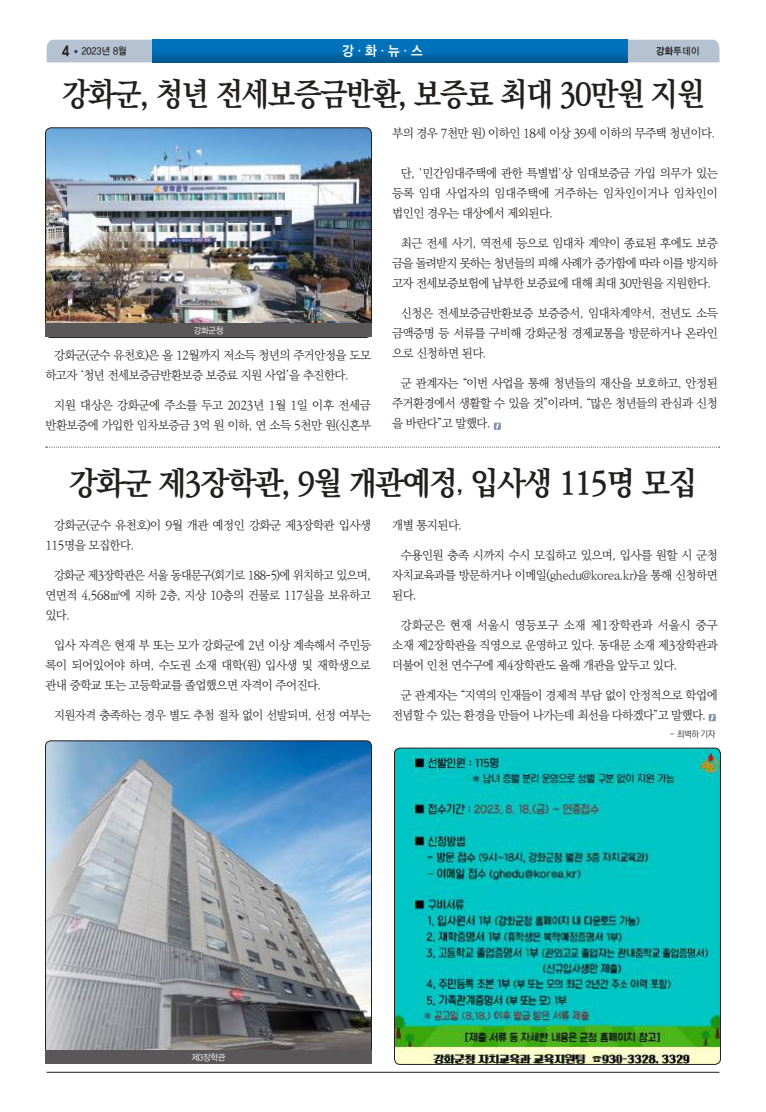
<style>
.page{position:relative;width:766px;height:1112px;background:#fff}
.page>*{position:absolute;margin:0;border:0;box-sizing:border-box;transform-origin:0 0}
.t1{font:700 32px "Ko Pub Batang";letter-spacing:-.05em;color:#241f1f;scale:.95 1}
.t2{font:700 32px "Ko Pub Batang";letter-spacing:-.05em;color:#241f1f;scale:.92 1}
.t3{font:14px "YDIYGO340";color:#fff;scale:.9 1}
.t4{font:14px "YDIYGO360";color:#241f1f;scale:.9 1}
.t5{font:300 12px/20px "Ko Pub Batang";letter-spacing:-.04em;color:#241f1f;text-align:justify}
.t6{font:300 12px/20px "Ko Pub Batang";letter-spacing:-.04em;color:#241f1f;text-align:justify;scale:.96 1}
.t7{font:10px "YDIYGO330";color:#241f1f;scale:.9 1}
.t8{font:300 9px "Ko Pub Dotum";color:#241f1f}
.t9{font:8.8px "YDIYGO320";letter-spacing:-.03em;color:#fff;scale:.93 1}
.s1{font-family:"YDIYGO310";font-size:5px;color:#35336b}
.s2{font-family:"Ko Pub Batang";font-weight:300}
.s3{font-family:"YDIYGO350"}
.s4{font-family:"Ko Pub Dotum";font-size:24px}
</style>
<div class="page">
<hr style="left:47px;top:1071px;width:672px;height:1px;background:#241f1f">
<div style="left:47px;top:40px;width:672px;height:22px;background:#b5c2d1"></div>
<div style="left:153px;top:40px;width:474px;height:22px;background:linear-gradient(to bottom,#0078c9,#016099)"></div>
<svg style="left:708px;top:714px;width:7px;height:7px"></svg>
<svg style="left:493px;top:422px;width:7px;height:8px"></svg>
<img style="left:46px;top:740px;width:325px;height:310px">
<div style="left:45px;top:1050px;width:326px;height:13px;background:#5a5758"></div>
<img style="left:45px;top:128px;width:326px;height:195px">
<div style="left:45px;top:128px;width:326px;height:209px;border:1px solid #241f1f;border-radius:6px"></div>
<div style="left:45px;top:323px;width:326px;height:14px;background:#5a5758"></div>
<img style="left:394px;top:748px;width:326px;height:316px">
<div style="left:394px;top:747px;width:326px;height:317px;border:1px solid #241f1f;border-radius:6px"></div>
<svg style="left:46px;top:446px;width:673px;height:1px"></svg>
<p class="t4" style="left:62px;top:43px;width:9px">4</p>
<p class="t7" style="left:74px;top:45px;width:60px"><span class="s1">●</span> 2023년 8월</p>
<p class="t3" style="left:342px;top:43px;width:91px">강<span class="s2">ㆍ</span>화<span class="s2">ㆍ</span>뉴<span class="s2">ㆍ</span>스</p>
<p class="t7" style="left:656px;top:45px;width:50px"><span class="s3">강화</span>투데이</p>
<h1 class="t2" style="left:62px;top:78px;width:699px">강화군, 청년 전세보증금반환, 보증료 최대 30만원 지원</h1>
<p class="t9" style="left:194px;top:325px;width:33px">강화군청</p>
<p class="t5" style="left:45px;top:345px;width:327px;text-indent:9px">강화군(군수 유천호)은 올 12월까지 저소득 청년의 주거안정을 도모 하고자 ‘청년 전세보증금반환보증 보증료 지원 사업’을 추진한다.</p>
<p class="t5" style="left:45px;top:395px;width:327px;text-align:right">지원 대상은 강화군에 주소를 두고 2023년 1월 1일 이후 전세금 반환보증에 가입한 임차보증금 3억 원 이하, 연 소득 5천만 원(신혼부</p>
<p class="t5" style="left:392px;top:124px;width:325px">부의 경우 7천만 원) 이하인 18세 이상 39세 이하의 무주택 청년이다.</p>
<p class="t5" style="left:392px;top:164px;width:327px;text-indent:9px">단, '민간임대주택에 관한 특별법'상 임대보증금 가입 의무가 있는 등록 임대 사업자의 임대주택에 거주하는 임차인이거나 임차인이 법인인 경우는 대상에서 제외된다.</p>
<p class="t5" style="left:392px;top:234px;width:327px;text-indent:9px">최근 전세 사기, 역전세 등으로 임대차 계약이 종료된 후에도 보증 금을 돌려받지 못하는 청년들의 피해 사례가 증가함에 따라 이를 방지하 고자 전세보증보험에 납부한 보증료에 대해 최대 30만원을 지원한다.</p>
<p class="t5" style="left:392px;top:304px;width:327px;text-indent:9px">신청은 전세보증금반환보증 보증증서, 임대차계약서, 전년도 소득 금액증명 등 서류를 구비해 강화군청 경제교통을 방문하거나 온라인 으로 신청하면 된다.</p>
<p class="t5" style="left:392px;top:374px;width:327px;text-indent:9px">군 관계자는 “이번 사업을 통해 청년들의 재산을 보호하고, 안정된 주거환경에서 생활할 수 있을 것”이라며, “많은 청년들의 관심과 신청 을 바란다”고 말했다.</p>
<h1 class="t1" style="left:69px;top:466px;width:662px">강화군 제3장학관, 9월 개관예정<span class="s4">,</span> 입사생 115명 모집</h1>
<p class="t5" style="left:45px;top:515px;width:327px;text-indent:9px">강화군(군수 유천호)이 9월 개관 예정인 강화군 제3장학관 입사생<br>115명을 모집한다.</p>
<p class="t6" style="left:45px;top:565px;width:340px;text-indent:9px">강화군 제3장학관은 서울 동대문구(회기로 188-5)에 위치하고 있으며, 연면적 4,568㎡에 지하 2층, 지상 10층의 건물로 117실을 보유하고 있다.</p>
<p class="t5" style="left:45px;top:635px;width:327px;text-indent:9px">입사 자격은 현재 부 또는 모가 강화군에 2년 이상 계속해서 주민등 록이 되어있어야 하며, 수도권 소재 대학(원) 입사생 및 재학생으로 관내 중학교 또는 고등학교를 졸업했으면 자격이 주어진다.</p>
<p class="t5" style="left:54px;top:705px;width:318px">지원자격 충족하는 경우 별도 추첨 절차 없이 선발되며, 선정 여부는</p>
<p class="t5" style="left:392px;top:515px;width:72px">개별 통지된다.</p>
<p class="t5" style="left:392px;top:545px;width:327px;text-indent:9px">수용인원 충족 시까지 수시 모집하고 있으며, 입사를 원할 시 군청 자치교육과를 방문하거나 이메일(ghedu@korea.kr)을 통해 신청하면 된다.</p>
<p class="t5" style="left:392px;top:615px;width:327px;text-indent:9px">강화군은 현재 서울시 영등포구 소재 제1장학관과 서울시 중구 소재 제2장학관을 직영으로 운영하고 있다. 동대문 소재 제3장학관과 더불어 인천 연수구에 제4장학관도 올해 개관을 앞두고 있다.</p>
<p class="t5" style="left:392px;top:685px;width:327px;text-indent:9px">군 관계자는 “지역의 인재들이 경제적 부담 없이 안정적으로 학업에 전념할 수 있는 환경을 만들어 나가는데 최선을 다하겠다”고 말했다.</p>
<p class="t8" style="left:669px;top:729px;width:47px">- 최벽하 기자</p>
<p class="t9" style="left:192px;top:1052px;width:38px">제3장학관</p>
</div>
